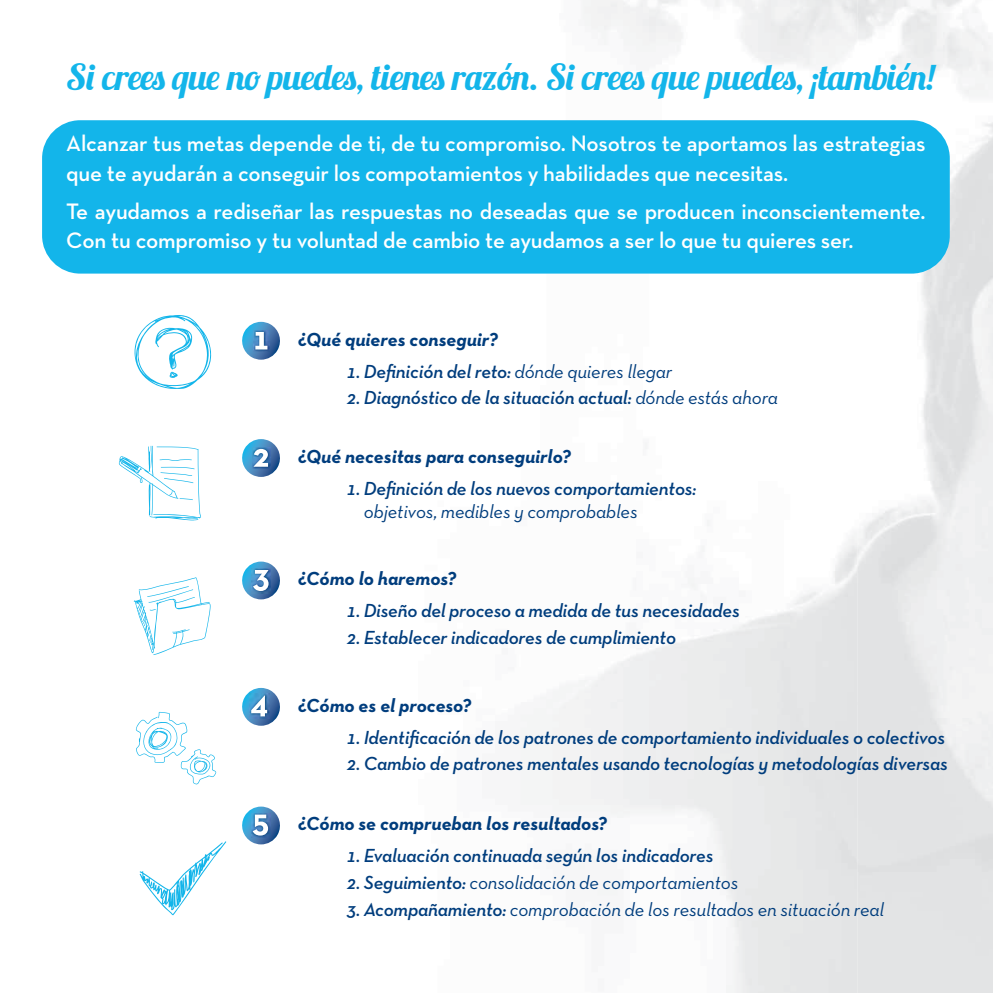
<style>
.page{position:relative;width:993px;height:993px;background:#fff}
.page>*{position:absolute;margin:0;border:0;box-sizing:border-box;transform-origin:0 0}
.t1{font:35.88px "Lobster 1.3";letter-spacing:-.01em;color:#13b5ea}
.t2{font:600 22.75px/29.4px "Neutra Text";letter-spacing:-.01em;color:#fff}
.t3{font:italic 600 19.25px "Neutra Text TF";letter-spacing:-.01em;color:#003d7d}
.t4{font:italic 19.25px "Neutra Text TF";letter-spacing:-.01em;color:#003d7d}
.t5{font:italic 700 19.25px "Neutra Text TF";color:#003d7d}
.s1{font-weight:400}
.s2{font-weight:600}
</style>
<div class="page">
<img style="left:857px;top:0;width:135px;height:992px">
<img style="left:171px;top:702px;width:686px;height:290px">
<div style="left:42px;top:120px;width:907px;height:153px;background:#13b5ea;border-radius:38px"></div>
<svg style="left:136px;top:711px;width:80px;height:73px"></svg>
<svg style="left:140px;top:840px;width:86px;height:74px"></svg>
<svg style="left:134px;top:315px;width:77px;height:74px"></svg>
<svg style="left:119px;top:445px;width:82px;height:75px"></svg>
<svg style="left:134px;top:577px;width:76px;height:78px"></svg>
<svg style="left:242px;top:322px;width:38px;height:37px"></svg>
<svg style="left:242px;top:439px;width:38px;height:38px"></svg>
<svg style="left:242px;top:561px;width:38px;height:38px"></svg>
<svg style="left:239px;top:687px;width:43px;height:38px"></svg>
<svg style="left:239px;top:806px;width:43px;height:38px"></svg>
<h1 class="t1" style="left:66px;top:57px;width:869px">Si crees que no puedes, tienes razón. Si crees que puedes, ¡también!</h1>
<p class="t2" style="left:66px;top:131px;width:860px">Alcanzar tus metas depende de ti, de tu compromiso. Nosotros te aportamos las estrategias que te ayudarán a conseguir los compotamientos y habilidades que necesitas.</p>
<p class="t2" style="left:66px;top:198px;width:860px">Te ayudamos a rediseñar las respuestas no deseadas que se producen inconscientemente.<br>Con tu compromiso y tu voluntad de cambio te ayudamos a ser lo que tu quieres ser.</p>
<p class="t5" style="left:297px;top:332px;width:202px">¿Qué quieres conseguir?</p>
<p class="t3" style="left:346px;top:363px;width:327px">1. Definición del reto: <span class="s1">dónde quieres llegar</span></p>
<p class="t3" style="left:346px;top:390px;width:433px">2. Diagnóstico de la situación actual: <span class="s1">dónde estás ahora</span></p>
<p class="t5" style="left:297px;top:449px;width:274px">¿Qué necesitas para conseguirlo?</p>
<p class="t3" style="left:346px;top:481px;width:351px">1. Definición de los nuevos comportamientos:</p>
<p class="t4" style="left:364px;top:504px;width:275px">objetivos, medibles y comprobables</p>
<p class="t5" style="left:297px;top:571px;width:160px">¿Cómo lo haremos?</p>
<p class="t3" style="left:346px;top:603px;width:394px">1. Diseño del proceso a medida de tus necesidades</p>
<p class="t3" style="left:346px;top:630px;width:331px">2. Establecer indicadores de cumplimiento</p>
<p class="t5" style="left:297px;top:697px;width:175px">¿Cómo es el proceso?</p>
<p class="t3" style="left:346px;top:729px;width:600px">1. Identificación de los patrones de comportamiento individuales o colectivos</p>
<p class="t3" style="left:346px;top:756px;width:602px">2. Cambio de patrones mentales usando tecnologías y metodologías diversas</p>
<p class="t5" style="left:297px;top:816px;width:311px">¿Cómo se comprueban los resultados?</p>
<p class="t3" style="left:346px;top:848px;width:368px">1. Evaluación continuada según los indicadores</p>
<p class="t4" style="left:346px;top:874px;width:393px"><span class="s2">2. Seguimiento:</span> consolidación de comportamientos</p>
<p class="t4" style="left:346px;top:901px;width:538px"><span class="s2">3. Acompañamiento:</span> comprobación de los resultados en situación real</p>
</div>
